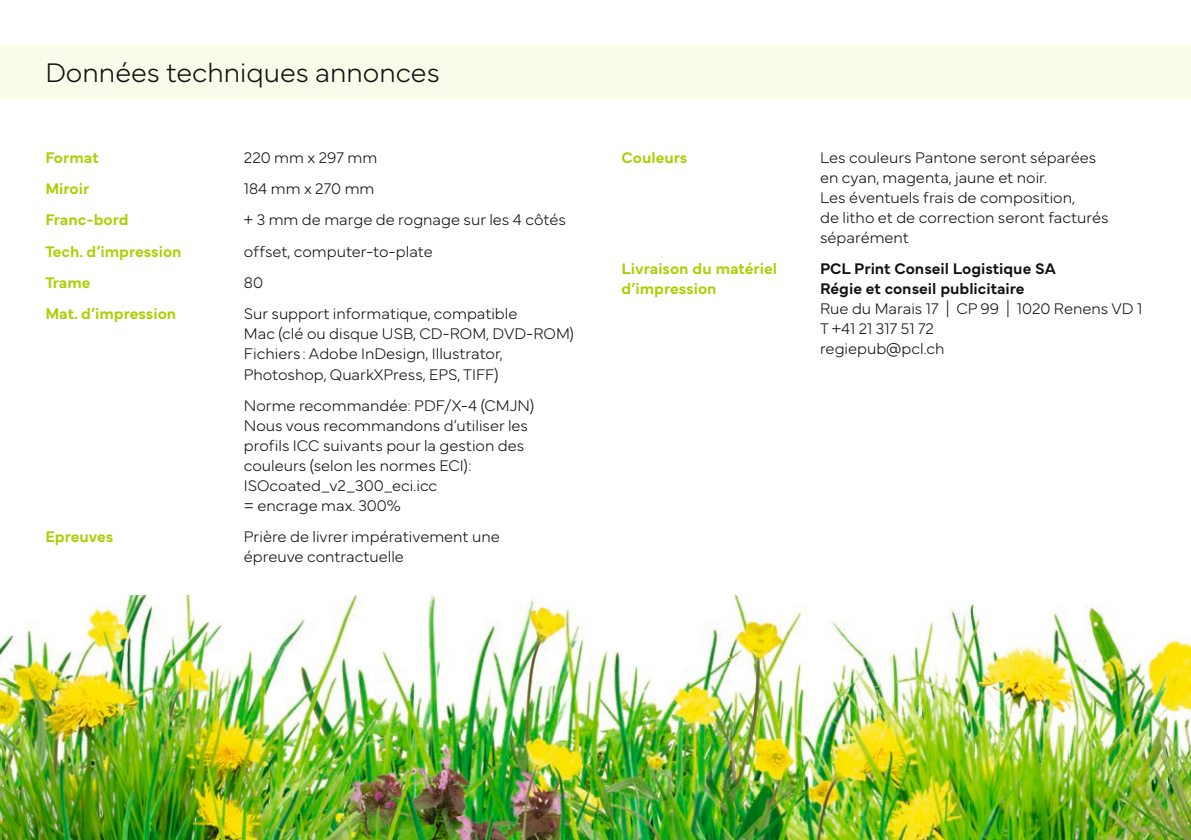
<style>
.page{position:relative;width:1191px;height:840px;background:#fff}
.page>*{position:absolute;margin:0;border:0;box-sizing:border-box;transform-origin:0 0}
.t1{font:100 28px "Mundial";color:#11110f}
.t2{font:100 16px/20px "Mundial";color:#11110f}
.t3{font:600 16px "Mundial";color:#a8d000}
.t4{font:600 16px "Mundial";color:#11110f}
</style>
<div class="page">
<img style="left:0;top:595px;width:1191px;height:244px">
<div style="left:0;top:45px;width:1191px;height:54px;background:#f7fceb"></div>
<h1 class="t1" style="left:45px;top:50px;width:396px">Données techniques annonces</h1>
<p class="t3" style="left:45px;top:144px;width:55px">Format</p>
<p class="t2" style="left:244px;top:145px;width:135px">220 mm x 297 mm</p>
<p class="t3" style="left:45px;top:176px;width:45px">Miroir</p>
<p class="t2" style="left:244px;top:177px;width:132px">184 mm x 270 mm</p>
<p class="t3" style="left:45px;top:207px;width:85px">Franc-bord</p>
<p class="t2" style="left:244px;top:208px;width:324px">+ 3 mm de marge de rognage sur les 4 côtés</p>
<p class="t3" style="left:45px;top:238px;width:138px">Tech. d’impression</p>
<p class="t2" style="left:244px;top:239px;width:190px">offset, computer-to-plate</p>
<p class="t3" style="left:45px;top:270px;width:47px">Trame</p>
<p class="t2" style="left:244px;top:271px;width:21px">80</p>
<p class="t3" style="left:45px;top:301px;width:132px">Mat. d’impression</p>
<p class="t2" style="left:244px;top:302px;width:332px">Sur support informatique, compatible<br>Mac (clé ou disque USB, CD-ROM, DVD-ROM)<br>Fichiers : Adobe InDesign, Illustrator, Photoshop, QuarkXPress, EPS, TIFF)</p>
<p class="t2" style="left:244px;top:393px;width:292px">Norme recommandée: PDF/X-4 (CMJN)<br>Nous vous recommandons d‘utiliser les profils ICC suivants pour la gestion des couleurs (selon les normes ECI):<br>ISOcoated_v2_300_eci.icc<br>= encrage max. 300%</p>
<p class="t3" style="left:45px;top:524px;width:70px">Epreuves</p>
<p class="t2" style="left:244px;top:525px;width:257px">Prière de livrer impérativement une épreuve contractuelle</p>
<p class="t3" style="left:621px;top:144px;width:67px">Couleurs</p>
<p class="t2" style="left:820px;top:145px;width:290px">Les couleurs Pantone seront séparées en cyan, magenta, jaune et noir.<br>Les éventuels frais de composition,<br>de litho et de correction seront facturés séparément</p>
<p class="t3" style="left:621px;top:256px;width:157px">Livraison du matériel</p>
<p class="t4" style="left:820px;top:256px;width:237px">PCL Print Conseil Logistique SA</p>
<p class="t3" style="left:621px;top:276px;width:96px">d’impression</p>
<p class="t4" style="left:820px;top:276px;width:206px">Régie et conseil publicitaire</p>
<p class="t2" style="left:820px;top:297px;width:324px">Rue du Marais 17 | CP 99 | 1020 Renens VD 1<br>T +41 21 317 51 72<br>regiepub@pcl.ch</p>
</div>
